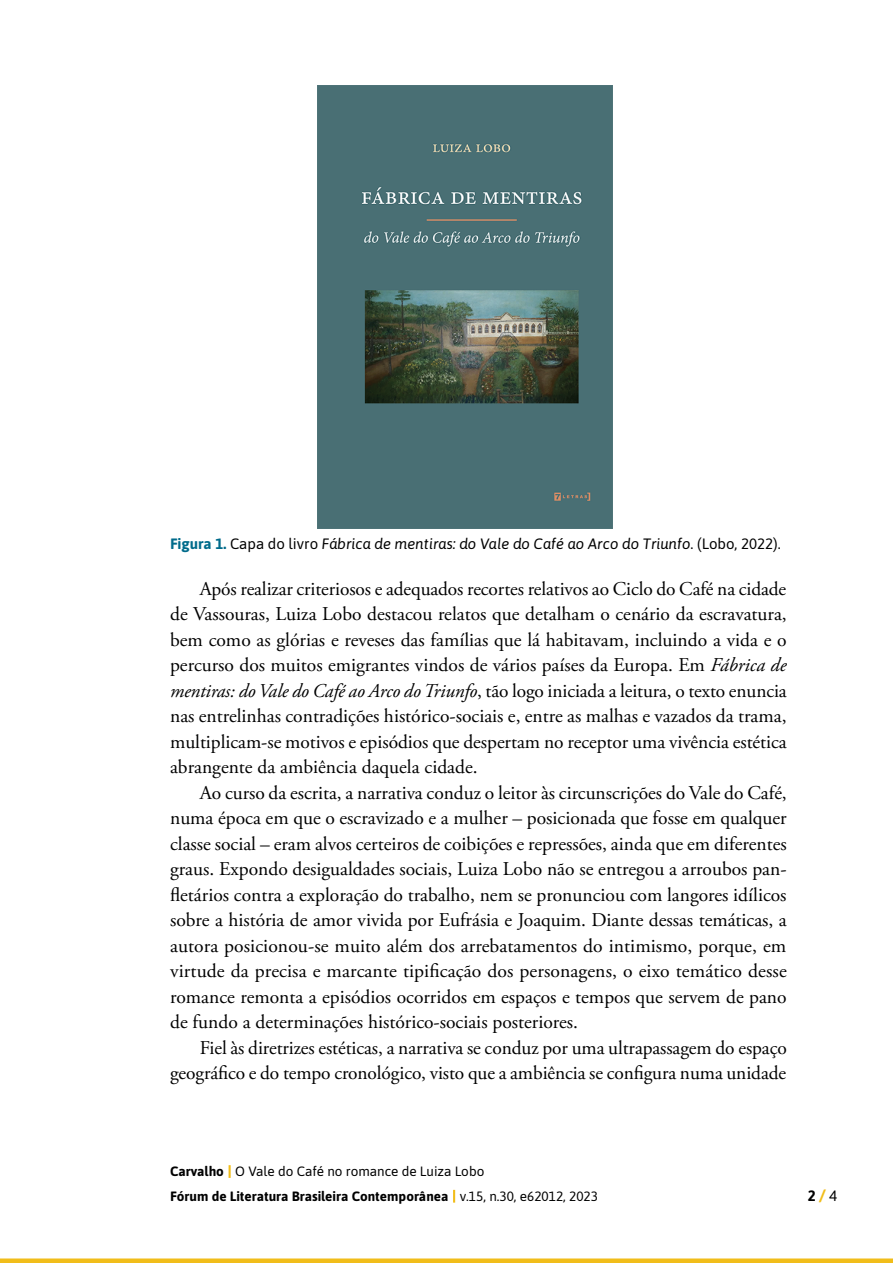
<style>
.page{position:relative;width:893px;height:1263px;background:#fff}
.page>*{position:absolute;margin:0;border:0;box-sizing:border-box;transform-origin:0 0}
.t1{font:19.5px/25.5px "Adobe Garamond Pro";letter-spacing:-.005em;color:#000;text-align:justify}
.t2{font:italic 15px "Asap";color:#000}
.t3{font:700 15px "Asap";color:#000}
.t4{font:13.5px/24.8px "Asap";color:#000}
.s1{font-weight:700;font-style:normal;color:#006b8b}
.s2{font-style:normal}
.s3{font-style:italic}
.s4{font-weight:700}
.s5{font-size:16.5px;color:#f1bd1a}
.s6{font-weight:400}
</style>
<div class="page">
<svg style="left:229px;top:1165px;width:2px;height:13px"></svg>
<svg style="left:453px;top:1190px;width:2px;height:12px"></svg>
<div style="left:0;top:1258px;width:893px;height:5px;background:#f1bd1a"></div>
<img style="left:317px;top:85px;width:296px;height:444px">
<p class="t2" style="left:170px;top:534px;width:612px"><span class="s1">Figura 1.</span> <span class="s2">Capa do livro</span> Fábrica de mentiras: do Vale do Café ao Arco do Triunfo<span class="s2">. (Lobo, 2022).</span></p>
<p class="t1" style="left:170px;top:576px;width:618px;text-indent:30px">Após realizar criteriosos e adequados recortes relativos ao Ciclo do Café na cidade de Vassouras, Luiza Lobo destacou relatos que detalham o cenário da escravatura, bem como as glórias e reveses das famílias que lá habitavam, incluindo a vida e o percurso dos muitos emigrantes vindos de vários países da Europa. Em <span class="s3">Fábrica de mentiras: do Vale do Café ao Arco do Triunfo</span>, tão logo iniciada a leitura, o texto enuncia nas entrelinhas contradições histórico-sociais e, entre as malhas e vazados da trama, multiplicam-se motivos e episódios que despertam no receptor uma vivência estética abrangente da ambiência daquela cidade.</p>
<p class="t1" style="left:170px;top:780px;width:618px;text-indent:30px">Ao curso da escrita, a narrativa conduz o leitor às circunscrições do Vale do Café, numa época em que o escravizado e a mulher – posicionada que fosse em qualquer classe social – eram alvos certeiros de coibições e repressões, ainda que em diferentes graus. Expondo desigualdades sociais, Luiza Lobo não se entregou a arroubos pan&shy;fletários contra a exploração do trabalho, nem se pronunciou com langores idílicos sobre a história de amor vivida por Eufrásia e Joaquim. Diante dessas temáticas, a autora posicionou-se muito além dos arrebatamentos do intimismo, porque, em virtude da precisa e marcante tipificação dos personagens, o eixo temático desse romance remonta a episódios ocorridos em espaços e tempos que servem de pano de fundo a determinações histórico-sociais posteriores.</p>
<p class="t1" style="left:170px;top:1035px;width:618px;text-align:right">Fiel às diretrizes estéticas, a narrativa se conduz por uma ultrapassagem do espaço geográfico e do tempo cronológico, visto que a ambiência se configura numa unidade</p>
<p class="t4" style="left:170px;top:1158px;width:429px"><span class="s4">Carvalho</span> O Vale do Café no romance de Luiza Lobo<br><span class="s4">Fórum de Literatura Brasileira Contemporânea</span> v.15, n.30, e62012, 2023</p>
<p class="t3" style="left:808px;top:1185px;width:31px">2 <span class="s5">/</span><span class="s6">4</span></p>
</div>
